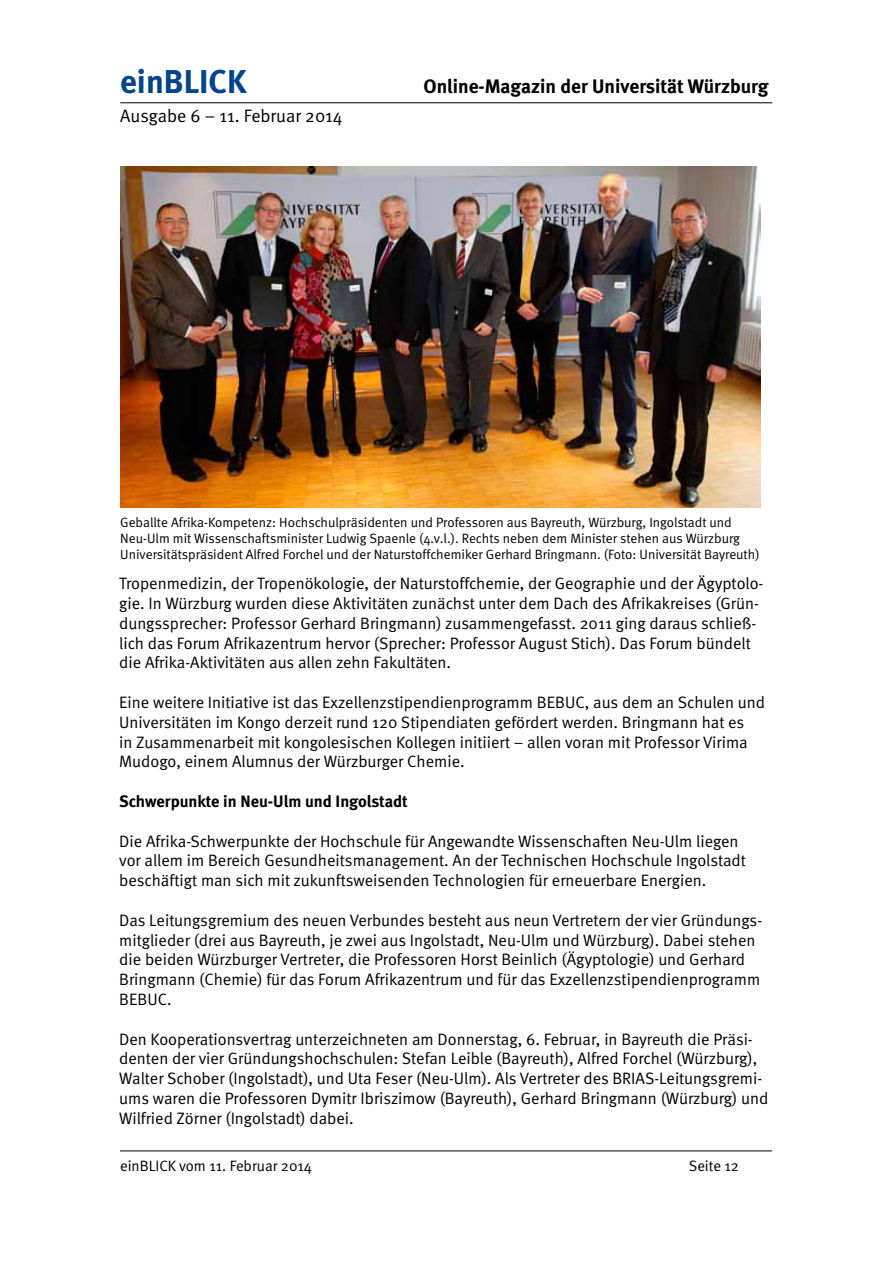
<style>
.page{position:relative;width:893px;height:1263px;background:#fff}
.page>*{position:absolute;margin:0;border:0;box-sizing:border-box;transform-origin:0 0}
.t1{font:700 33px "Meta";color:#004489}
.t2{font:700 19.5px "Meta";color:#000}
.t3{font:18px "Meta Normal";color:#000}
.t4{font:16.5px/19.8px "Meta Normal";color:#000}
.t5{font:700 16.5px "Meta";letter-spacing:-.005em;color:#000}
.t6{font:15px "Meta Normal";color:#000}
.t7{font:13.5px/16.2px "Meta Normal";color:#000}
</style>
<div class="page">
<hr style="left:120px;top:102px;width:652px;height:1px;background:#000">
<hr style="left:120px;top:1150px;width:652px;height:1px;background:#000">
<img style="left:120px;top:167px;width:640px;height:341px">
<h1 class="t1" style="left:120px;top:60px;width:128px">einBLICK</h1>
<p class="t2" style="left:423px;top:73px;width:346px">Online-Magazin der Universität Würzburg</p>
<p class="t3" style="left:120px;top:105px;width:224px">Ausgabe 6 – 11. Februar 2014</p>
<p class="t7" style="left:120px;top:514px;width:641px">Geballte Afrika-Kompetenz: Hochschulpräsidenten und Professoren aus Bayreuth, Würzburg, Ingolstadt und<br>Neu-Ulm mit Wissenschaftsminister Ludwig Spaenle (4.v.l.). Rechts neben dem Minister stehen aus Würzburg<br>Universitätspräsident Alfred Forchel und der Naturstoffchemiker Gerhard Bringmann. (Foto: Universität Bayreuth)</p>
<p class="t4" style="left:119px;top:573px;width:646px">Tropenmedizin, der Tropenökologie, der Naturstoffchemie, der Geographie und der Ägyptolo&shy;gie. In Würzburg wurden diese Aktivitäten zunächst unter dem Dach des Afrikakreises (Grün&shy;dungssprecher: Professor Gerhard Bringmann) zusammengefasst. 2011 ging daraus schließ&shy;lich das Forum Afrikazentrum hervor (Sprecher: Professor August Stich). Das Forum bündelt die Afrika-Aktivitäten aus allen zehn Fakultäten.</p>
<p class="t4" style="left:119px;top:692px;width:647px">Eine weitere Initiative ist das Exzellenzstipendienprogramm BEBUC, aus dem an Schulen und Universitäten im Kongo derzeit rund 120 Stipendiaten gefördert werden. Bringmann hat es<br>in Zusammenarbeit mit kongolesischen Kollegen initiiert – allen voran mit Professor Virima Mudogo, einem Alumnus der Würzburger Chemie.</p>
<p class="t5" style="left:119px;top:791px;width:290px">Schwerpunkte in Neu-Ulm und Ingolstadt</p>
<p class="t4" style="left:119px;top:831px;width:628px">Die Afrika-Schwerpunkte der Hochschule für Angewandte Wissenschaften Neu-Ulm liegen vor allem im Bereich Gesundheitsmanagement. An der Technischen Hochschule Ingolstadt beschäftigt man sich mit zukunftsweisenden Technologien für erneuerbare Energien.</p>
<p class="t4" style="left:119px;top:910px;width:644px">Das Leitungsgremium des neuen Verbundes besteht aus neun Vertretern der vier Gründungs&shy;mitglieder (drei aus Bayreuth, je zwei aus Ingolstadt, Neu-Ulm und Würzburg). Dabei stehen die beiden Würzburger Vertreter, die Professoren Horst Beinlich (Ägyptologie) und Gerhard Bringmann (Chemie) für das Forum Afrikazentrum und für das Exzellenzstipendienprogramm BEBUC.</p>
<p class="t4" style="left:119px;top:1029px;width:651px">Den Kooperationsvertrag unterzeichneten am Donnerstag, 6. Februar, in Bayreuth die Präsi&shy;denten der vier Gründungshochschulen: Stefan Leible (Bayreuth), Alfred Forchel (Würzburg), Walter Schober (Ingolstadt), und Uta Feser (Neu-Ulm). Als Vertreter des BRIAS-Leitungsgremi&shy;ums waren die Professoren Dymitr Ibriszimow (Bayreuth), Gerhard Bringmann (Würzburg) und Wilfried Zörner (Ingolstadt) dabei.</p>
<p class="t6" style="left:120px;top:1157px;width:193px">einBLICK vom 11. Februar 2014</p>
<p class="t6" style="left:689px;top:1157px;width:52px">Seite 12</p>
</div>
